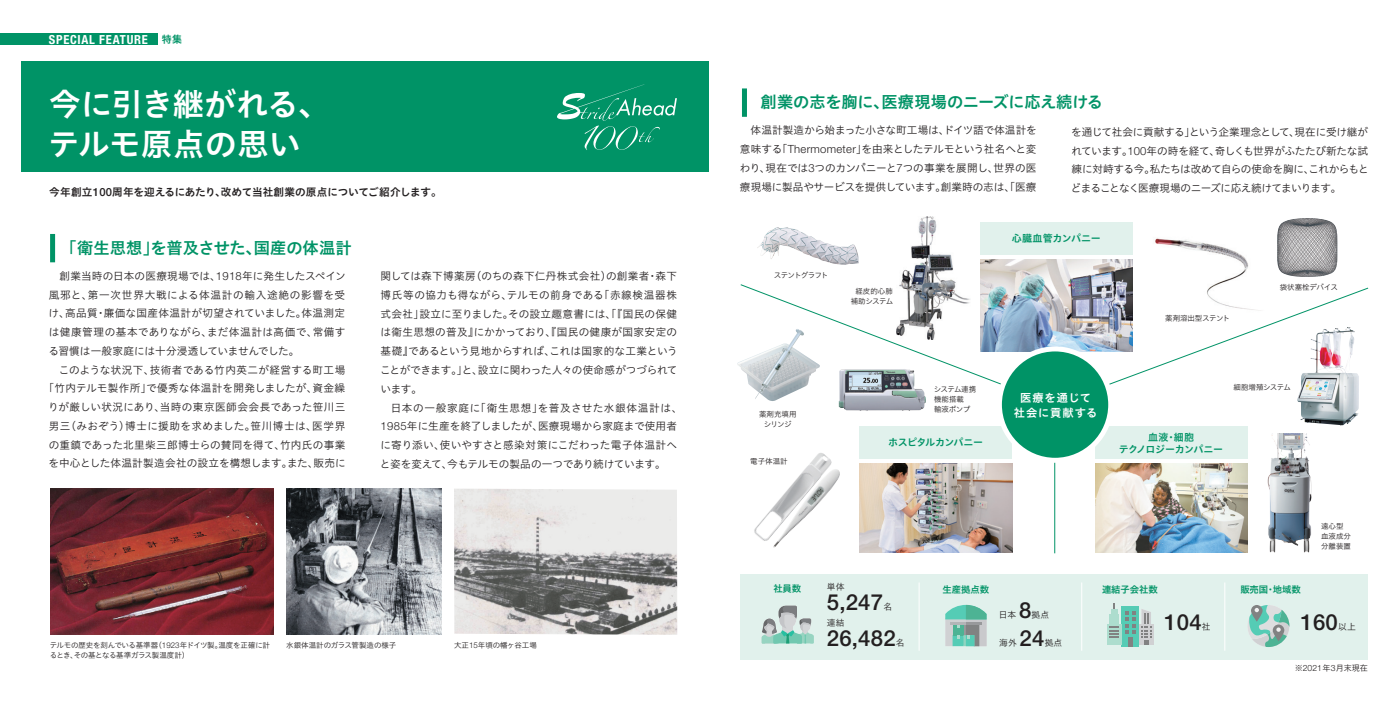
<style>
.page{position:relative;width:1400px;height:709px;background:#fff}
.page>*{position:absolute;margin:0;border:0;box-sizing:border-box;transform-origin:0 0}
.t1{font:31.62px/40px "Hiragino UD Sans Std N W6";color:#fff}
.t2{font:500 22.12px "Helvetica Neue LT Std";letter-spacing:.01em;color:#231f20}
.t3{font:16.25px "Hiragino UD Sans Std N W6";letter-spacing:-.005em;color:#009366}
.t4{font:700 condensed 12.5px "Helvetica Neue LT Std";letter-spacing:.06em;color:#fff}
.t5{font:11.25px/15.2px "Hiragino UD Sans Std N W6";letter-spacing:.07em;color:#fff;text-align:center}
.t6{font:10.62px/18.8px "Hiragino UD Sans Std N W3";letter-spacing:.005em;color:#231f20;text-align:justify}
.t7{font:10.62px/18.8px "Hiragino UD Sans Std N W3";letter-spacing:.025em;color:#231f20;text-align:right}
.t8{font:10.62px "Hiragino UD Sans Std N W6";letter-spacing:-.005em;color:#231f20}
.t9{font:10px/12.5px "Hiragino UD Sans Std N W6";letter-spacing:-.03em;color:#009366;text-align:center}
.t10{font:10px "Hiragino UD Sans Std N W6";letter-spacing:-.055em;color:#009366}
.t11{font:9.38px "Hiragino UD Sans Std N W6";letter-spacing:-.01em;color:#009366}
.t12{font:8.75px "Hiragino UD Sans Std N W3";letter-spacing:.01em;color:#231f20}
.t13{font:8.12px "Hiragino UD Sans Std N W3";color:#231f20}
.t14{font:7.5px/10px "Hiragino UD Sans Std N W3";letter-spacing:-.025em;color:#231f20}
.t15{font:7.5px "Hiragino UD Sans Std N W3";letter-spacing:-.005em;color:#231f20}
.t16{font:7.5px/10px "Hiragino UD Sans Std N W3";color:#231f20}
.t17{font:7.5px "Hiragino UD Sans Std N W3";letter-spacing:-.105em;color:#231f20}
.s1{font-family:"Hiragino UD Sans Std N W6";font-weight:400;font-stretch:normal;font-size:10px;color:#009366}
.s2{font-family:"Helvetica Neue LT Std";font-weight:500;font-size:11.25px}
.s3{font-family:"Helvetica Neue LT Std";font-weight:300;font-size:11.25px}
.s4{font-family:"Helvetica Neue LT Std";font-weight:300;font-size:8px}
.s5{font-family:"Helvetica Neue LT Std";font-weight:300;font-size:8.62px}
</style>
<div class="page">
<img style="left:1267px;top:463px;width:45px;height:90px">
<img style="left:1277px;top:218px;width:60px;height:59px">
<img style="left:901px;top:217px;width:55px;height:67px">
<img style="left:1155px;top:238px;width:94px;height:46px">
<img style="left:1095px;top:463px;width:152px;height:89px">
<img style="left:859px;top:463px;width:153px;height:89px">
<img style="left:980px;top:260px;width:152px;height:24px">
<div style="left:980px;top:222px;width:152px;height:32px;background:#e1f1ec"></div>
<img style="left:754px;top:463px;width:77px;height:78px">
<img style="left:773px;top:469px;width:67px;height:79px">
<hr style="left:1054px;top:399px;width:1px;height:154px;background:#009366">
<div style="left:741px;top:574px;width:627px;height:85px;background:#e1f1ec"></div>
<hr style="left:1081px;top:582px;width:1px;height:68px;background:#fff">
<hr style="left:1224px;top:582px;width:1px;height:68px;background:#fff">
<hr style="left:918px;top:582px;width:1px;height:68px;background:#fff">
<img style="left:50px;top:488px;width:223px;height:147px">
<img style="left:286px;top:488px;width:155px;height:147px">
<img style="left:454px;top:489px;width:223px;height:146px">
<div style="left:21px;top:61px;width:688px;height:111px;background:#009366"></div>
<div style="left:0;top:33px;width:157px;height:12px;background:#009366"></div>
<div style="left:742px;top:88px;width:5px;height:29px;background:#009366"></div>
<div style="left:50px;top:234px;width:5px;height:28px;background:#009366"></div>
<svg style="left:557px;top:84px;width:120px;height:66px"></svg>
<img style="left:772px;top:227px;width:15px;height:3px">
<svg style="left:762px;top:605px;width:51px;height:38px"></svg>
<svg style="left:945px;top:605px;width:41px;height:41px;background:#88bfb2"></svg>
<div style="left:1121px;top:606px;width:18px;height:40px;background:#55ccb5"></div>
<div style="left:1107px;top:624px;width:14px;height:21px;background:#adddce"></div>
<div style="left:1109px;top:614px;width:10px;height:10px;background:#adddce"></div>
<svg style="left:1139px;top:624px;width:14px;height:21px"></svg>
<svg style="left:1111px;top:603px;width:6px;height:11px"></svg>
<svg style="left:1109px;top:626px;width:10px;height:12px"></svg>
<svg style="left:1125px;top:611px;width:10px;height:35px"></svg>
<svg style="left:1141px;top:609px;width:10px;height:36px"></svg>
<svg style="left:1247px;top:605px;width:43px;height:42px"></svg>
<svg style="left:740px;top:284px;width:629px;height:179px"></svg>
<p class="t4" style="left:49px;top:32px;width:135px">SPECIAL FEATURE <span class="s1">特集</span></p>
<h1 class="t1" style="left:48px;top:82px;width:283px">今に引き継がれる、テルモ原点の思い</h1>
<p class="t8" style="left:49px;top:183px;width:394px">今年創立<span class="s2">100</span>周年を迎えるにあたり、改めて当社創業の原点についてご紹介します。</p>
<h3 class="t3" style="left:61px;top:235px;width:292px">「衛生思想」を普及させた、国産の体温計</h3>
<h3 class="t3" style="left:760px;top:90px;width:344px">創業の志を胸に、医療現場のニーズに応え続ける</h3>
<p class="t6" style="left:740px;top:120px;width:299px;text-indent:11px">体温計製造から始まった小さな町工場は、ドイツ語で体温計を意味する「<span class="s3">Thermometer</span>」を由来としたテルモという社名へと変わり、現在では<span class="s3">3</span>つのカンパニーと<span class="s3">7</span>つの事業を展開し、世界の医療現場に製品やサービスを提供しています。創業時の志は、「医療</p>
<p class="t6" style="left:1071px;top:122px;width:299px">を通じて社会に貢献する」という企業理念として、現在に受け継がれています。<span class="s3">100</span>年の時を経て、奇しくも世界がふたたび新たな試練に対峙する今。私たちは改めて自らの使命を胸に、これからもとどまることなく医療現場のニーズに応え続けてまいります。</p>
<p class="t9" style="left:1012px;top:231px;width:90px">心臓血管カンパニー</p>
<p class="t6" style="left:48px;top:266px;width:299px;text-indent:11px">創業当時の日本の医療現場では、<span class="s3">1918</span>年に発生したスペイン風邪と、第一次世界大戦による体温計の輸入途絶の影響を受け、高品質・廉価な国産体温計が切望されていました。体温測定は健康管理の基本でありながら、まだ体温計は高価で、常備する習慣は一般家庭には十分浸透していませんでした。</p>
<p class="t7" style="left:44px;top:359px;width:304px">このような状況下、技術者である竹内英二が経営する町工場<br>「竹内テルモ製作所」で優秀な体温計を開発しましたが、資金繰りが厳しい状況にあり、当時の東京医師会会長であった笹川三男三（みおぞう）博士に援助を求めました。笹川博士は、医学界の重鎮であった北里柴三郎博士らの賛同を得て、竹内氏の事業を中心とした体温計製造会社の設立を構想します。また、販売に</p>
<p class="t6" style="left:380px;top:266px;width:299px">関しては森下博薬房（のちの森下仁丹株式会社）の創業者・森下博氏等の協力も得ながら、テルモの前身である「赤線検温器株式会社」設立に至りました。その設立趣意書には、「『国民の保健は衛生思想の普及』にかかっており、『国民の健康が国家安定の基礎』であるという見地からすれば、これは国家的な工業ということができます。」と、設立に関わった人々の使命感がつづられています。</p>
<p class="t6" style="left:380px;top:397px;width:304px;text-align:left;text-indent:11px">日本の一般家庭に「衛生思想」を普及させた水銀体温計は、<span class="s3">1985</span>年に生産を終了しましたが、医療現場から家庭まで使用者に寄り添い、使いやすさと感染対策にこだわった電子体温計へと姿を変えて、今もテルモの製品の一つであり続けています。</p>
<p class="t5" style="left:1013px;top:389px;width:85px">医療を通じて社会に貢献する</p>
<p class="t17" style="left:774px;top:270px;width:56px">ステントグラフト</p>
<p class="t14" style="left:855px;top:285px;width:39px">経皮的心肺</p>
<p class="t14" style="left:1279px;top:282px;width:60px">袋状塞栓デバイス</p>
<p class="t14" style="left:851px;top:295px;width:44px">補助システム</p>
<p class="t14" style="left:1165px;top:313px;width:66px">薬剤溶出型ステント</p>
<p class="t14" style="left:1233px;top:382px;width:59px">細胞増殖システム</p>
<p class="t14" style="left:934px;top:383px;width:44px">システム連携機能搭載<br>輸液ポンプ</p>
<p class="t10" style="left:888px;top:435px;width:97px">ホスピタルカンパニー</p>
<p class="t14" style="left:759px;top:408px;width:39px;text-align:center">薬剤充填用シリンジ</p>
<p class="t9" style="left:1118px;top:430px;width:106px">血液・細胞<br>テクノロジーカンパニー</p>
<p class="t14" style="left:750px;top:455px;width:39px">電子体温計</p>
<p class="t16" style="left:1321px;top:520px;width:31px">遠心型血液成分分離装置</p>
<p class="t14" style="left:50px;top:640px;width:222px">テルモの歴史を刻んでいる基準器（<span class="s4">1923</span>年ドイツ製。温度を正確に計るとき、その基となる基準ガラス製温度計）</p>
<p class="t15" style="left:286px;top:640px;width:112px">水銀体温計のガラス管製造の様子</p>
<p class="t15" style="left:454px;top:640px;width:84px">大正<span class="s4">15</span>年頃の幡ヶ谷工場</p>
<p class="t12" style="left:827px;top:580px;width:19px">単体</p>
<h2 class="t2" style="left:827px;top:589px;width:58px">5,247</h2>
<p class="t12" style="left:883px;top:600px;width:10px">名</p>
<p class="t12" style="left:827px;top:616px;width:19px">連結</p>
<h2 class="t2" style="left:827px;top:625px;width:70px">26,482</h2>
<p class="t12" style="left:896px;top:636px;width:10px">名</p>
<p class="t11" style="left:773px;top:581px;width:29px">社員数</p>
<p class="t11" style="left:942px;top:582px;width:48px">生産拠点数</p>
<p class="t12" style="left:999px;top:608px;width:19px">日本</p>
<h2 class="t2" style="left:1019px;top:597px;width:14px">8</h2>
<p class="t12" style="left:1031px;top:608px;width:19px">拠点</p>
<p class="t12" style="left:999px;top:636px;width:19px">海外</p>
<h2 class="t2" style="left:1019px;top:625px;width:26px">24</h2>
<p class="t12" style="left:1044px;top:636px;width:19px">拠点</p>
<p class="t11" style="left:1102px;top:582px;width:57px">連結子会社数</p>
<p class="t11" style="left:1240px;top:582px;width:62px">販売国・地域数</p>
<h2 class="t2" style="left:1164px;top:609px;width:39px">104</h2>
<p class="t12" style="left:1202px;top:620px;width:10px">社</p>
<h2 class="t2" style="left:1300px;top:609px;width:39px">160</h2>
<p class="t12" style="left:1338px;top:620px;width:19px">以上</p>
<p class="t13" style="left:1295px;top:662px;width:75px">※<span class="s5">2021</span>年<span class="s5">3</span>月末現在</p>
</div>
